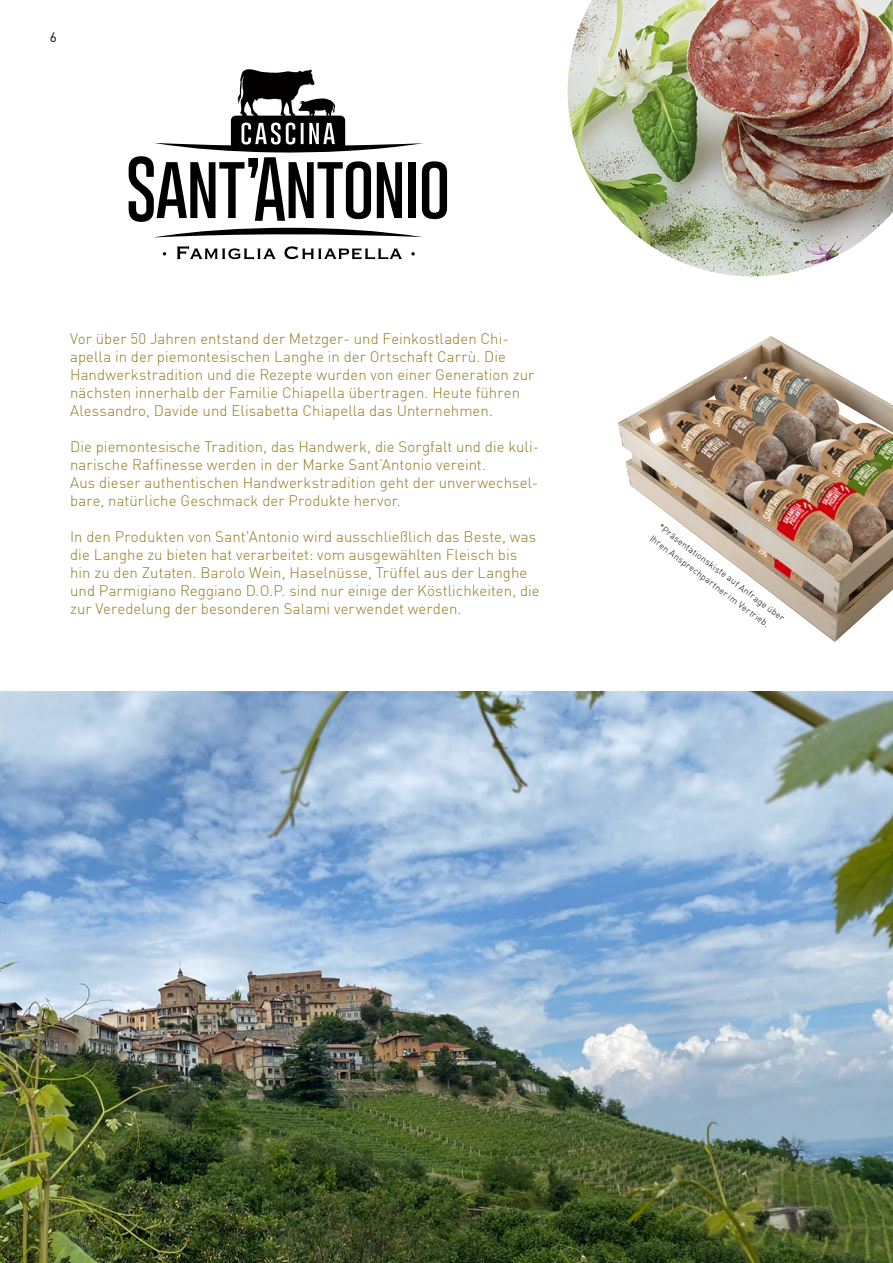
<style>
.page{position:relative;width:893px;height:1263px;background:#fff}
.page>*{position:absolute;margin:0;border:0;box-sizing:border-box;transform-origin:0 0}
.t1{font:300 15px/18px "DIN Offc";letter-spacing:.005em;color:#927b23}
.t2{font:13.5px "DIN Offc";color:#000}
.t3{font:300 9px/14.4px "DIN Offc";color:#000}
</style>
<div class="page">
<svg style="left:177px;top:246px;width:99px;height:13px"></svg>
<svg style="left:284px;top:246px;width:118px;height:13px"></svg>
<svg style="left:411px;top:252px;width:4px;height:3px"></svg>
<svg style="left:156px;top:228px;width:266px;height:9px"></svg>
<svg style="left:129px;top:69px;width:318px;height:153px"></svg>
<img style="left:0;top:691px;width:893px;height:572px">
<img style="left:618px;top:336px;width:275px;height:306px">
<img style="left:568px;top:0;width:325px;height:276px">
<p class="t2" style="left:50px;top:29px;width:9px">6</p>
<p class="t1" style="left:70px;top:330px;width:466px">Vor über 50 Jahren entstand der Metzger- und Feinkostladen Chi&shy;apella in der piemontesischen Langhe in der Ortschaft Carrù. Die Handwerkstradition und die Rezepte wurden von einer Generation zur nächsten innerhalb der Familie Chiapella übertragen. Heute führen Alessandro, Davide und Elisabetta Chiapella das Unternehmen.</p>
<p class="t1" style="left:70px;top:438px;width:471px">Die piemontesische Tradition, das Handwerk, die Sorgfalt und die kuli&shy;narische Raffinesse werden in der Marke Sant’Antonio vereint.<br>Aus dieser authentischen Handwerkstradition geht der unverwechsel&shy;bare, natürliche Geschmack der Produkte hervor.</p>
<p class="t1" style="left:70px;top:528px;width:471px">In den Produkten von Sant'Antonio wird ausschließlich das Beste, was die Langhe zu bieten hat verarbeitet: vom ausgewählten Fleisch bis hin zu den Zutaten. Barolo Wein, Haselnüsse, Trüffel aus der Langhe und Parmigiano Reggiano D.O.P. sind nur einige der Köstlichkeiten, die zur Veredelung der besonderen Salami verwendet werden.</p>
<p class="t3" style="left:664px;top:520px;width:157px;rotate:37deg">*Präsentationskiste auf Anfrage über<br>Ihren Ansprechpartner im Vertrieb.</p>
</div>
